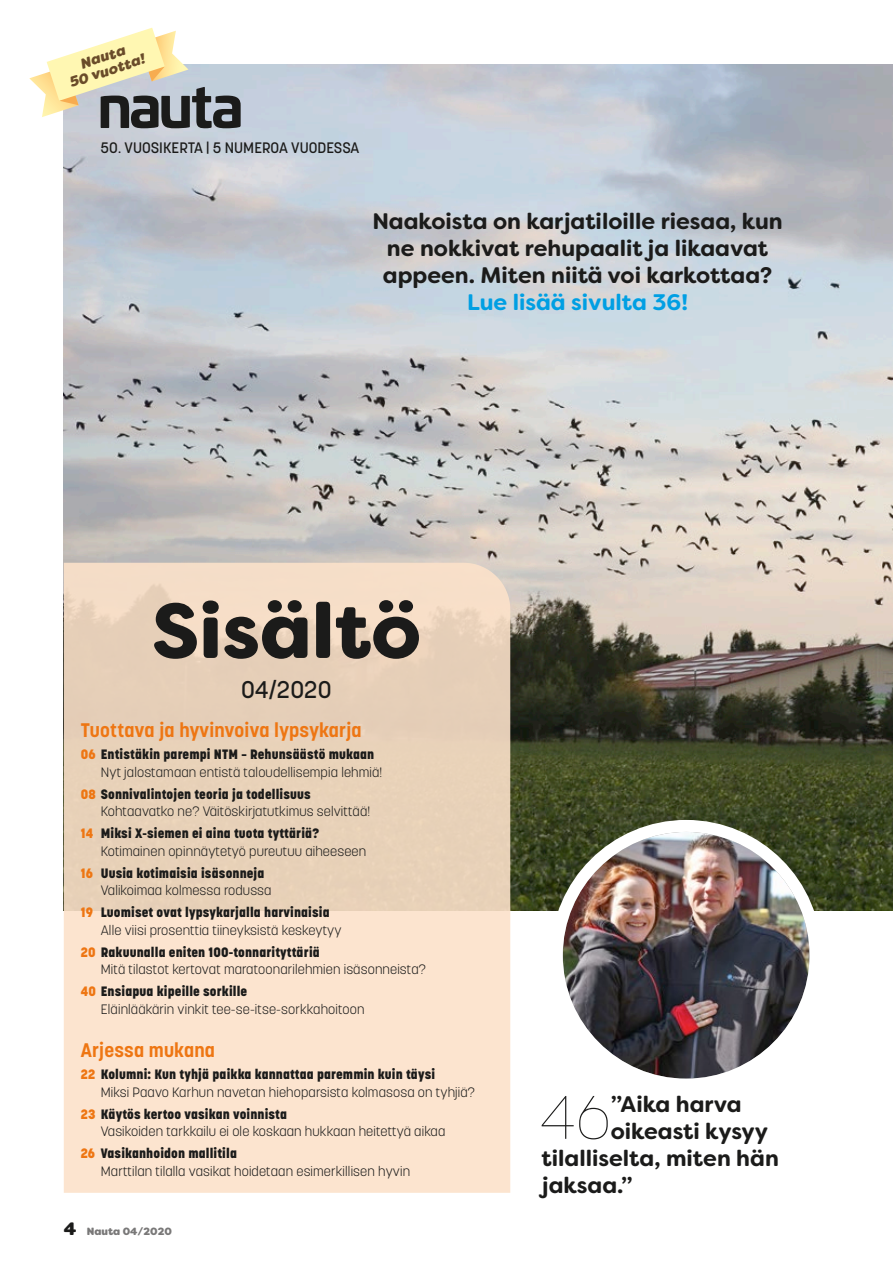
<style>
.page{position:relative;width:893px;height:1263px;background:#fff}
.page>*{position:absolute;margin:0;border:0;box-sizing:border-box;transform-origin:0 0}
.t1{font:900 77.7px "Filson Soft";color:#1b1b1a}
.t2{font:100 60.75px "Korolev";color:#1b1b1a}
.t3{font:500 23.85px "Korolev";color:#1b1b1a}
.t4{font:700 22.5px/27px "Filson Soft";color:#1b1b1a;text-align:center}
.t5{font:700 22.5px "Filson Soft";color:#009fe3}
.t6{font:700 19.5px "Korolev";letter-spacing:.01em;color:#ee7613}
.t7{font:500 15px "Korolev";color:#1b1b1a}
.t8{font:italic 800 14.25px/14.2px "Filson Soft";color:#6a4c2a;text-align:center}
.t9{font:300 13.5px/17.7px "Korolev";letter-spacing:.01em;color:#1b1b1a}
.t10{font:800 13.5px/17.7px "Korolev";letter-spacing:.01em;color:#1b1b1a}
.t11{font:800 10.5px "Filson Soft";color:#797878}
.s1{font-weight:800;color:#ee7613}
.s2{font-weight:800}
.s3{color:#ee7613}
.s4{font-weight:300}
.s5{font-size:18px;color:#1b1b1a}
</style>
<div class="page">
<img style="left:64px;top:64px;width:829px;height:846px">
<svg style="left:557px;top:826px;width:258px;height:259px"></svg>
<img style="left:563px;top:832px;width:246px;height:247px;border-radius:123px">
<div style="left:551px;top:820px;width:270px;height:271px;border:12px solid #fff;border-radius:50%"></div>
<svg style="left:64px;top:563px;width:446px;height:630px;fill:#f6dec8"></svg>
<svg style="left:29px;top:28px;width:212px;height:100px"></svg>
<p class="t8" style="left:64px;top:62px;width:80px;rotate:-18deg">Nauta<br>50 vuotta!</p>
<p class="t7" style="left:101px;top:138px;width:260px">50. VUOSIKERTA | 5 NUMEROA VUODESSA</p>
<h3 class="t4" style="left:372px;top:208px;width:412px">Naakoista on karjatiloille riesaa, kun ne nokkivat rehupaalit ja likaavat appeen. Miten niitä voi karkottaa?</h3>
<h3 class="t5" style="left:467px;top:288px;width:222px">Lue lisää sivulta 36!</h3>
<h1 class="t1" style="left:152px;top:581px;width:271px">Sisältö</h1>
<h3 class="t3" style="left:241px;top:674px;width:92px">04/2020</h3>
<h3 class="t6" style="left:81px;top:718px;width:282px">Tuottava ja hyvinvoiva lypsykarja</h3>
<p class="t9" style="left:101px;top:745px;width:283px;text-indent:-20px"><span class="s1">06</span> <span class="s2">Entistäkin parempi NTM – Rehunsäästö mukaan<br></span>Nyt jalostamaan entistä taloudellisempia lehmiä!</p>
<p class="t9" style="left:101px;top:785px;width:271px;text-indent:-20px"><span class="s1">08</span> <span class="s2">Sonnivalintojen teoria ja todellisuus<br></span>Kohtaavatko ne? Väitöskirjatutkimus selvittää!</p>
<p class="t9" style="left:101px;top:824px;width:267px;text-indent:-20px"><span class="s1">14</span> <span class="s2">Miksi X-siemen ei aina tuota tyttäriä?<br></span>Kotimainen opinnäytetyö pureutuu aiheeseen</p>
<p class="t10" style="left:101px;top:864px;width:172px;text-indent:-20px"><span class="s3">16</span> Uusia kotimaisia isäsonneja<br><span class="s4">Valikoimaa kolmessa rodussa</span></p>
<p class="t9" style="left:101px;top:903px;width:242px;text-indent:-20px"><span class="s1">19</span> <span class="s2">Luomiset ovat lypsykarjalla harvinaisia<br></span>Alle viisi prosenttia tiineyksistä keskeytyy</p>
<p class="t9" style="left:101px;top:943px;width:327px;text-indent:-20px"><span class="s1">20</span> <span class="s2">Rakuunalla eniten 100-tonnarityttäriä<br></span>Mitä tilastot kertovat maratoonarilehmien isäsonneista?</p>
<p class="t9" style="left:101px;top:982px;width:265px;text-indent:-20px"><span class="s1">40</span> <span class="s2">Ensiapua kipeille sorkille<br></span>Eläinlääkärin vinkit tee-se-itse-sorkkahoitoon</p>
<h3 class="t6" style="left:81px;top:1038px;width:136px">Arjessa mukana</h3>
<p class="t9" style="left:101px;top:1065px;width:376px;text-indent:-20px"><span class="s1">22</span> <span class="s2">Kolumni: Kun tyhjä paikka kannattaa paremmin kuin täysi<br></span>Miksi Paavo Karhun navetan hiehoparsista kolmasosa on tyhjiä?</p>
<p class="t9" style="left:101px;top:1105px;width:346px;text-indent:-20px"><span class="s1">23</span> <span class="s2">Käytös kertoo vasikan voinnista<br></span>Vasikoiden tarkkailu ei ole koskaan hukkaan heitettyä aikaa</p>
<p class="t9" style="left:101px;top:1144px;width:311px;text-indent:-20px"><span class="s1">26</span> <span class="s2">Vasikanhoidon mallitila<br></span>Marttilan tilalla vasikat hoidetaan esimerkillisen hyvin</p>
<p class="t11" style="left:64px;top:1225px;width:110px"><span class="s5">4</span> Nauta 04/2020</p>
<h2 class="t2" style="left:539px;top:1079px;width:73px">46</h2>
<h3 class="t4" style="left:611px;top:1090px;width:132px">”Aika harva</h3>
<h3 class="t4" style="left:611px;top:1117px;width:159px">oikeasti kysyy</h3>
<h3 class="t4" style="left:542px;top:1144px;width:239px">tilalliselta, miten hän</h3>
<h3 class="t4" style="left:542px;top:1171px;width:92px">jaksaa.”</h3>
</div>
